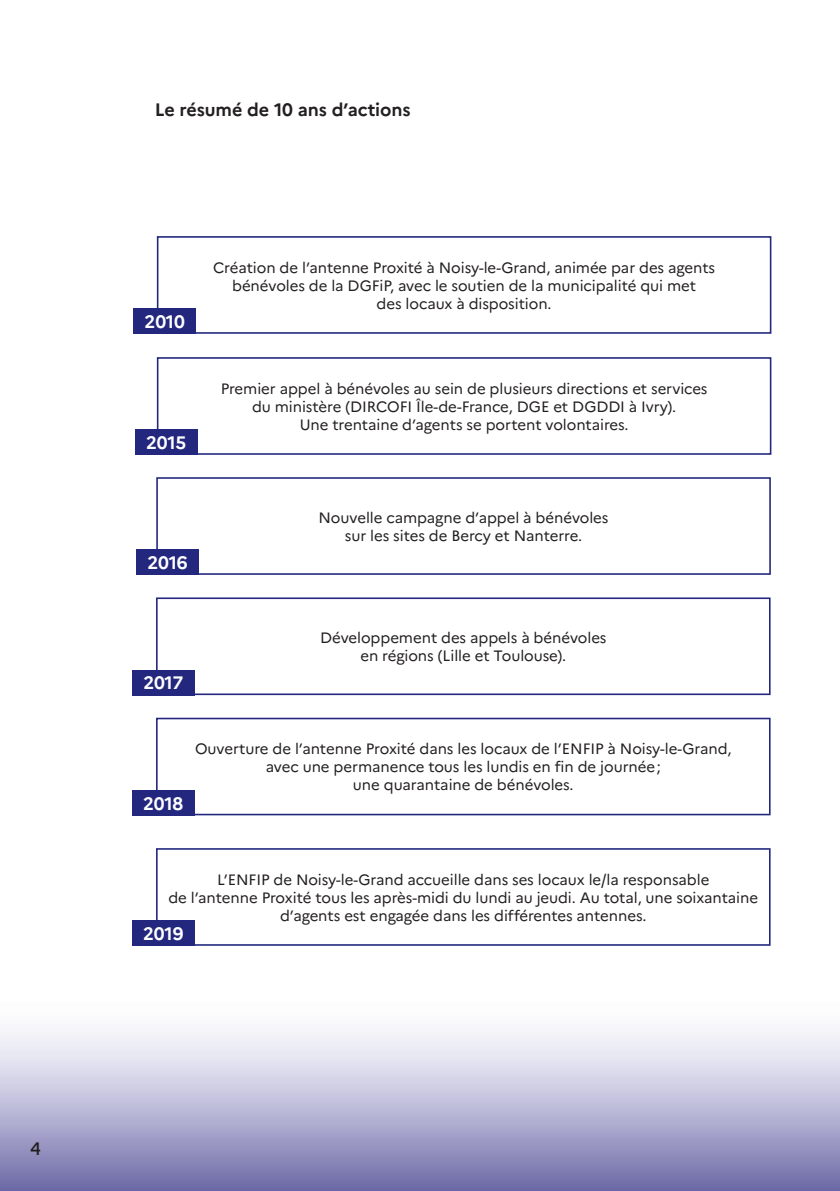
<style>
.page{position:relative;width:840px;height:1191px;background:#fff}
.page>*{position:absolute;margin:0;border:0;box-sizing:border-box;transform-origin:0 0}
._03-texte-courant{font:700 18px "Marianne";letter-spacing:-.005em;color:#231f20}
._03-texte-courant-2{font:700 18px "Marianne";letter-spacing:-.005em;color:#fff}
.N_Page{font:500 18px "Marianne";color:#231f20}
.texte-10-ans{font:15px/18px "Marianne";letter-spacing:-.005em;color:#231f20;text-align:center}
</style>
<div class="page">
<svg style="left:0;top:730px;width:839px;height:461px"></svg>
<div style="left:157px;top:236px;width:614px;height:98px;border:2px solid #23287e"></div>
<div style="left:133px;top:308px;width:63px;height:25px;background:#23287e"></div>
<div style="left:157px;top:357px;width:614px;height:98px;border:2px solid #23287e"></div>
<div style="left:135px;top:430px;width:62px;height:25px;background:#23287e"></div>
<div style="left:156px;top:477px;width:614px;height:98px;border:2px solid #23287e"></div>
<div style="left:136px;top:549px;width:63px;height:26px;background:#23287e"></div>
<div style="left:156px;top:597px;width:614px;height:98px;border:2px solid #23287e"></div>
<div style="left:132px;top:670px;width:62px;height:25px;background:#23287e"></div>
<div style="left:156px;top:717px;width:614px;height:98px;border:2px solid #23287e"></div>
<div style="left:132px;top:790px;width:62px;height:25px;background:#23287e"></div>
<div style="left:156px;top:848px;width:614px;height:97px;border:2px solid #23287e"></div>
<div style="left:132px;top:920px;width:62px;height:26px;background:#23287e"></div>
<p class="N_Page" style="left:30px;top:1137px;width:12px">4</p>
<p class="_03-texte-courant" style="left:155px;top:99px;width:257px">Le résumé de 10 ans d’actions</p>
<p class="_03-texte-courant-2" style="left:144px;top:310px;width:42px">2010</p>
<p class="_03-texte-courant-2" style="left:146px;top:432px;width:41px">2015</p>
<p class="_03-texte-courant-2" style="left:147px;top:551px;width:42px">2016</p>
<p class="texte-10-ans" style="left:213px;top:258px;width:503px">Création de l’antenne Proxité à Noisy-le-Grand, animée par des agents bénévoles de la DGFiP, avec le soutien de la municipalité qui met<br>des locaux à disposition.</p>
<p class="texte-10-ans" style="left:220px;top:379px;width:488px">Premier appel à bénévoles au sein de plusieurs directions et services du ministère (DIRCOFI Île-de-France, DGE et DGDDI à Ivry).<br>Une trentaine d’agents se portent volontaires.</p>
<p class="texte-10-ans" style="left:318px;top:508px;width:291px">Nouvelle campagne d’appel à bénévoles sur les sites de Bercy et Nanterre.</p>
<p class="_03-texte-courant-2" style="left:143px;top:672px;width:41px">2017</p>
<p class="texte-10-ans" style="left:320px;top:628px;width:288px">Développement des appels à bénévoles en régions (Lille et Toulouse).</p>
<p class="_03-texte-courant-2" style="left:143px;top:792px;width:42px">2018</p>
<p class="texte-10-ans" style="left:195px;top:740px;width:537px">Ouverture de l’antenne Proxité dans les locaux de l’ENFIP à Noisy-le-Grand, avec une permanence tous les lundis en fin de journée;<br>une quarantaine de bénévoles.</p>
<p class="texte-10-ans" style="left:168px;top:870px;width:591px">L’ENFIP de Noisy-le-Grand accueille dans ses locaux le/la responsable<br>de l’antenne Proxité tous les après-midi du lundi au jeudi. Au total, une soixantaine d’agents est engagée dans les différentes antennes.</p>
<p class="_03-texte-courant-2" style="left:143px;top:922px;width:42px">2019</p>
</div>
